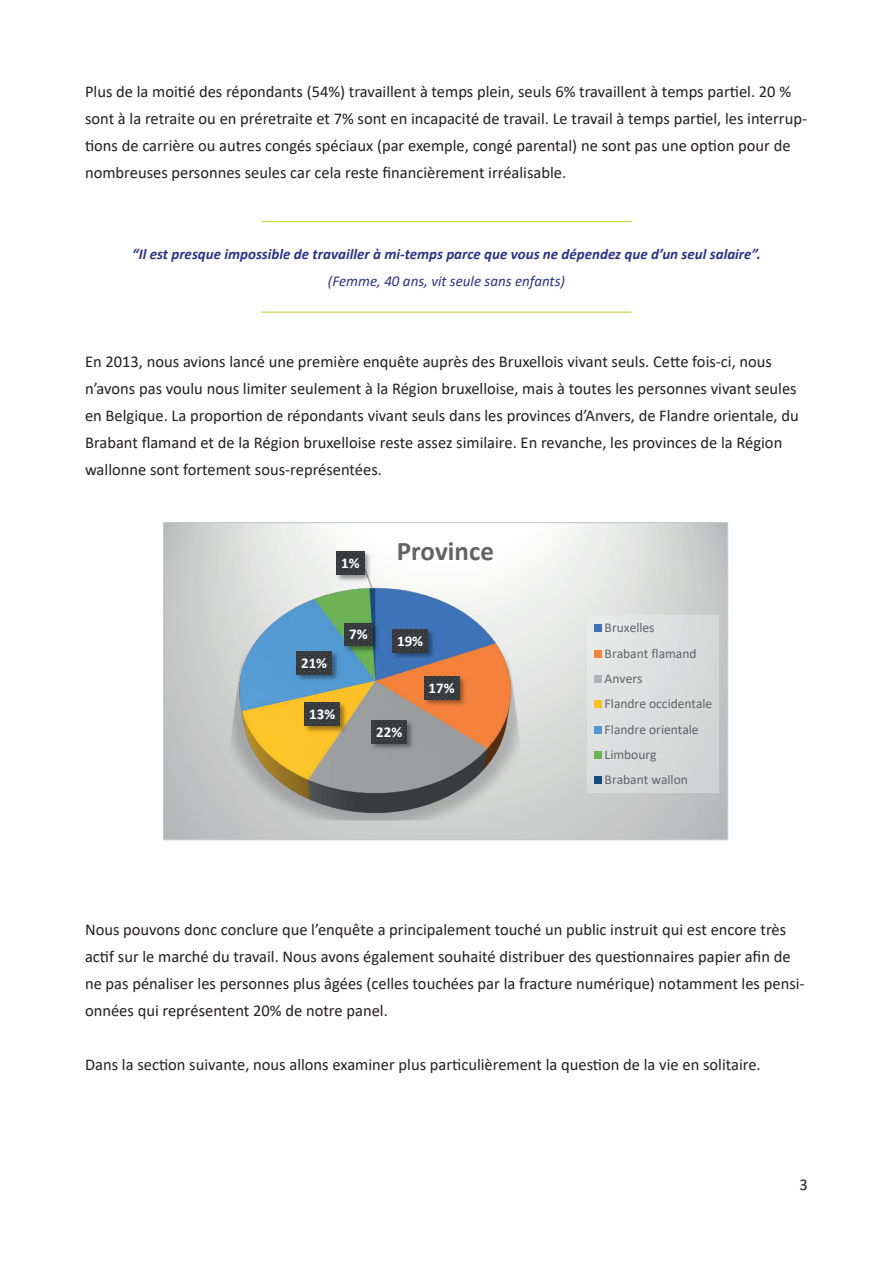
<style>
.page{position:relative;width:893px;height:1263px;background:#fff}
.page>*{position:absolute;margin:0;border:0;box-sizing:border-box;transform-origin:0 0}
.t1{font:700 27px "Calibri";color:#636366}
.t2{font:16.5px/27px "Calibri";color:#231f20}
.t3{font:italic 700 15px "Calibri";color:#2d3283}
.t4{font:italic 15px "Calibri";color:#2d3283}
.t5{font:700 15px "Calibri";color:#fff}
.t6{font:13.5px/25.3px "Calibri";color:#636366}
</style>
<div class="page">
<svg style="left:165px;top:525px;width:561px;height:313px"></svg>
<img style="left:180px;top:585px;width:391px;height:238px">
<svg style="left:363px;top:584px;width:11px;height:6px"></svg>
<img style="left:390px;top:626px;width:47px;height:36px">
<svg style="left:393px;top:629px;width:35px;height:23px"></svg>
<img style="left:421px;top:673px;width:48px;height:36px">
<svg style="left:424px;top:676px;width:35px;height:23px"></svg>
<img style="left:369px;top:717px;width:47px;height:35px">
<svg style="left:372px;top:720px;width:35px;height:23px"></svg>
<img style="left:302px;top:699px;width:47px;height:36px">
<svg style="left:305px;top:703px;width:35px;height:22px"></svg>
<img style="left:293px;top:648px;width:48px;height:36px">
<svg style="left:297px;top:651px;width:35px;height:23px"></svg>
<img style="left:341px;top:620px;width:41px;height:35px">
<svg style="left:345px;top:623px;width:27px;height:23px"></svg>
<img style="left:334px;top:548px;width:40px;height:36px">
<svg style="left:337px;top:552px;width:27px;height:22px"></svg>
<div style="left:587px;top:616px;width:132px;height:177px;background:#dbdcdd"></div>
<div style="left:594px;top:625px;width:7px;height:7px;background:#3e73b9"></div>
<div style="left:594px;top:650px;width:7px;height:7px;background:#f2813c"></div>
<div style="left:594px;top:675px;width:7px;height:8px;background:#b1b2b6"></div>
<div style="left:594px;top:701px;width:7px;height:7px;background:#fdbe26"></div>
<div style="left:594px;top:726px;width:7px;height:7px;background:#4f98d2"></div>
<div style="left:594px;top:751px;width:7px;height:8px;background:#6cb256"></div>
<div style="left:594px;top:777px;width:7px;height:7px;background:#174b7d"></div>
<hr style="left:261px;top:312px;width:370px;height:1px;background:#c5d337">
<hr style="left:261px;top:221px;width:370px;height:1px;background:#c5d337">
<p class="t2" style="left:85px;top:78px;width:723px">Plus de la moitié des répondants (54%) travaillent à temps plein, seuls 6% travaillent à temps partiel. 20 % sont à la retraite ou en préretraite et 7% sont en incapacité de travail. Le travail à temps partiel, les interrup&shy;tions de carrière ou autres congés spéciaux (par exemple, congé parental) ne sont pas une option pour de nombreuses personnes seules car cela reste financièrement irréalisable.</p>
<p class="t3" style="left:132px;top:244px;width:630px">“Il est presque impossible de travailler à mi-temps parce que vous ne dépendez que d’un seul salaire”.</p>
<p class="t4" style="left:328px;top:271px;width:239px">(Femme, 40 ans, vit seule sans enfants)</p>
<p class="t2" style="left:85px;top:348px;width:715px">En 2013, nous avions lancé une première enquête auprès des Bruxellois vivant seuls. Cette fois-ci, nous n’avons pas voulu nous limiter seulement à la Région bruxelloise, mais à toutes les personnes vivant seules en Belgique. La proportion de répondants vivant seuls dans les provinces d’Anvers, de Flandre orientale, du Brabant flamand et de la Région bruxelloise reste assez similaire. En revanche, les provinces de la Région wallonne sont fortement sous-représentées.</p>
<p class="t5" style="left:341px;top:553px;width:20px">1%</p>
<h1 class="t1" style="left:397px;top:531px;width:99px">Province</h1>
<p class="t5" style="left:301px;top:652px;width:28px">21%</p>
<p class="t5" style="left:309px;top:704px;width:28px">13%</p>
<p class="t5" style="left:349px;top:624px;width:20px">7%</p>
<p class="t5" style="left:397px;top:630px;width:28px">19%</p>
<p class="t5" style="left:376px;top:721px;width:28px">22%</p>
<p class="t5" style="left:429px;top:677px;width:28px">17%</p>
<p class="t6" style="left:605px;top:615px;width:109px">Bruxelles<br>Brabant flamand<br>Anvers<br>Flandre occidentale<br>Flandre orientale<br>Limbourg<br>Brabant wallon</p>
<p class="t2" style="left:85px;top:915px;width:721px">Nous pouvons donc conclure que l’enquête a principalement touché un public instruit qui est encore très actif sur le marché du travail. Nous avons également souhaité distribuer des questionnaires papier afin de ne pas pénaliser les personnes plus âgées (celles touchées par la fracture numérique) notamment les pensi&shy;onnées qui représentent 20% de notre panel.</p>
<p class="t2" style="left:85px;top:1050px;width:677px">Dans la section suivante, nous allons examiner plus particulièrement la question de la vie en solitaire.</p>
<p class="t2" style="left:800px;top:1171px;width:10px">3</p>
</div>
